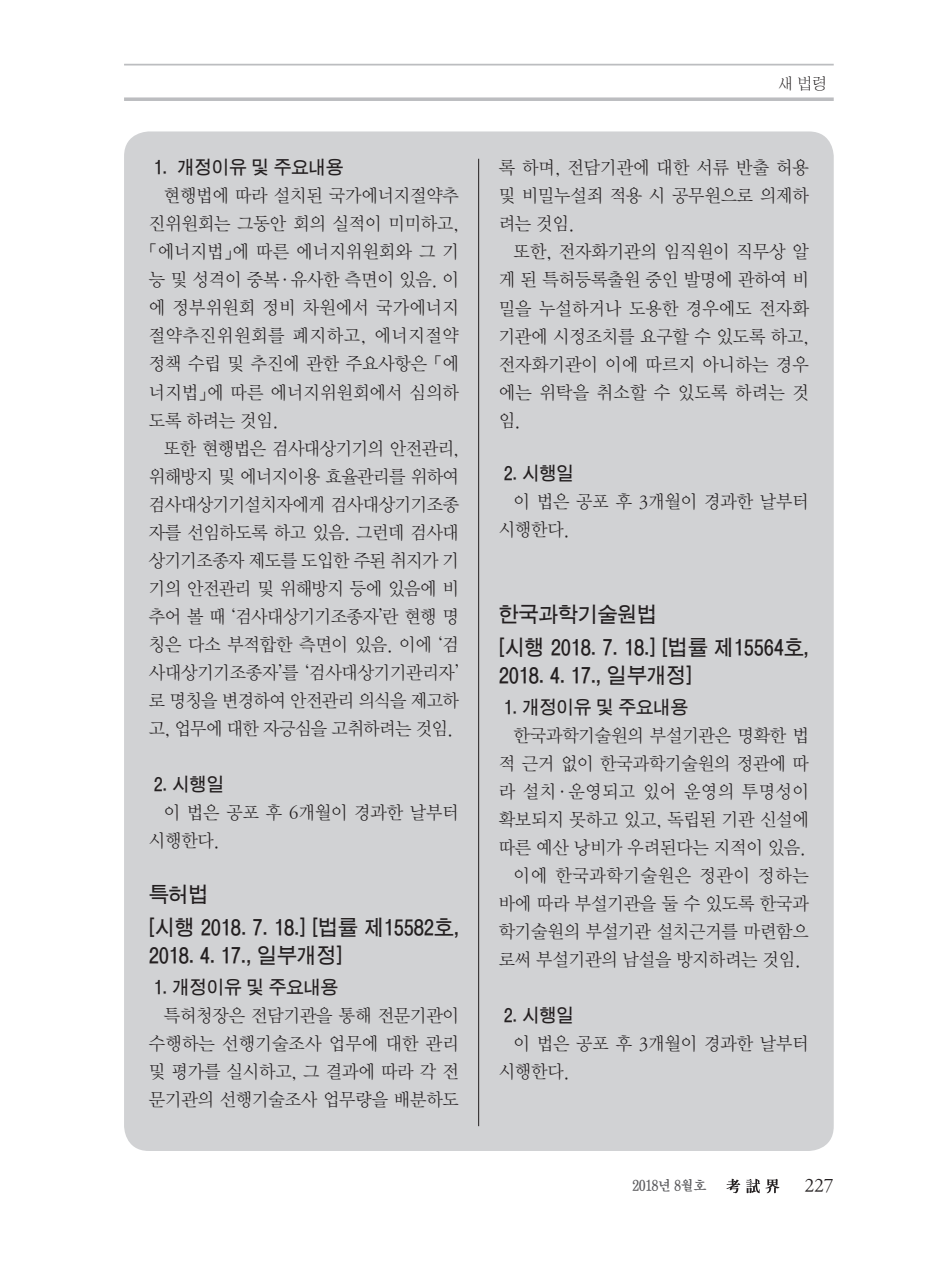
<style>
.page{position:relative;width:933px;height:1275px;background:#fff}
.page>*{position:absolute;margin:0;border:0;box-sizing:border-box;transform-origin:0 0}
.t1{font:21px/32.9px "D Xgo Std 40";letter-spacing:-.01em;color:#231f20;scale:.95 1}
.t2{font:19.25px "DX Nmu Std 30";color:#231f20;scale:.95 1}
.t3{font:18.38px/28px "DX Nmu Std 20";letter-spacing:-.01em;color:#231f20;text-align:justify;scale:.95 1}
.t4{font:18.38px "D Xgo Std 40";letter-spacing:-.01em;color:#231f20;scale:.95 1}
.t5{font:18.38px "DX Nmu Std 20";letter-spacing:.025em;color:#231f20;scale:.95 1}
.t6{font:18.38px "DX Nmu Std 20";letter-spacing:.035em;color:#231f20;scale:.95 1}
.t7{font:15.75px "DX Shnm Std";color:#231f20;scale:.95 1}
.t8{font:14px "D Xmu Std 40";letter-spacing:-.05em;color:#5a5a5d;scale:.95 1}
</style>
<div class="page">
<svg style="left:124px;top:97px;width:709px;height:4px;background:#c4c4c7"></svg>
<hr style="left:124px;top:64px;width:709px;height:2px;background:#bcbdc0">
<svg style="left:726px;top:1179px;width:14px;height:14px"></svg>
<svg style="left:746px;top:1179px;width:33px;height:14px"></svg>
<div style="left:124px;top:131px;width:709px;height:1020px;background:#d1d2d4;border-radius:25px"></div>
<hr style="left:478px;top:159px;width:1px;height:967px;background:#231f20">
<p class="t4" style="left:154px;top:158px;width:201px">1. 개정이유 및 주요내용</p>
<p class="t3" style="left:149px;top:182px;width:328px;text-indent:15px">현행법에 따라 설치된 국가에너지절약추 진위원회는 그동안 회의 실적이 미미하고,「에너지법」에 따른 에너지위원회와 그 기 능 및 성격이 중복·유사한 측면이 있음. 이 에 정부위원회 정비 차원에서 국가에너지 절약추진위원회를 폐지하고, 에너지절약 정책 수립 및 추진에 관한 주요사항은 「에 너지법」에 따른 에너지위원회에서 심의하 도록 하려는 것임.</p>
<p class="t3" style="left:149px;top:435px;width:328px;text-indent:15px">또한 현행법은 검사대상기기의 안전관리, 위해방지 및 에너지이용 효율관리를 위하여 검사대상기기설치자에게 검사대상기기조종 자를 선임하도록 하고 있음. 그런데 검사대 상기기조종자 제도를 도입한 주된 취지가 기 기의 안전관리 및 위해방지 등에 있음에 비 추어 볼 때 ‘검사대상기기조종자’란 현행 명 칭은 다소 부적합한 측면이 있음. 이에 ‘검 사대상기기조종자’를 ‘검사대상기기관리자’ 로 명칭을 변경하여 안전관리 의식을 제고하 고, 업무에 대한 자긍심을 고취하려는 것임.</p>
<p class="t4" style="left:154px;top:775px;width:76px">2. 시행일</p>
<p class="t3" style="left:149px;top:799px;width:328px;text-indent:15px">이 법은 공포 후 6개월이 경과한 날부터 시행한다.</p>
<p class="t1" style="left:149px;top:879px;width:328px">특허법<br>[시행 2018. 7. 18.] [법률 제15582호,</p>
<p class="t1" style="left:149px;top:940px;width:205px">2018. 4. 17., 일부개정]</p>
<p class="t4" style="left:154px;top:978px;width:195px">1. 개정이유 및 주요내용</p>
<p class="t3" style="left:149px;top:1002px;width:328px;text-indent:15px">특허청장은 전담기관을 통해 전문기관이 수행하는 선행기술조사 업무에 대한 관리 및 평가를 실시하고, 그 결과에 따라 각 전 문기관의 선행기술조사 업무량을 배분하도</p>
<p class="t7" style="left:778px;top:76px;width:53px">새 법령</p>
<p class="t3" style="left:499px;top:154px;width:328px">록 하며, 전담기관에 대한 서류 반출 허용 및 비밀누설죄 적용 시 공무원으로 의제하 려는 것임.</p>
<p class="t3" style="left:499px;top:239px;width:328px;text-indent:15px">또한, 전자화기관의 임직원이 직무상 알 게 된 특허등록출원 중인 발명에 관하여 비 밀을 누설하거나 도용한 경우에도 전자화 기관에 시정조치를 요구할 수 있도록 하고, 전자화기관이 이에 따르지 아니하는 경우 에는 위탁을 취소할 수 있도록 하려는 것 임.</p>
<p class="t4" style="left:503px;top:464px;width:76px">2. 시행일</p>
<p class="t3" style="left:499px;top:488px;width:328px;text-indent:15px">이 법은 공포 후 3개월이 경과한 날부터 시행한다.</p>
<p class="t1" style="left:499px;top:599px;width:328px">한국과학기술원법<br>[시행 2018. 7. 18.] [법률 제15564호,</p>
<p class="t1" style="left:499px;top:660px;width:205px">2018. 4. 17., 일부개정]</p>
<p class="t4" style="left:504px;top:698px;width:195px">1. 개정이유 및 주요내용</p>
<p class="t3" style="left:513px;top:722px;width:312px">한국과학기술원의 부설기관은 명확한 법</p>
<p class="t3" style="left:499px;top:750px;width:328px">적 근거 없이 한국과학기술원의 정관에 따</p>
<p class="t5" style="left:499px;top:782px;width:328px">라 설치·운영되고 있어 운영의 투명성이</p>
<p class="t3" style="left:499px;top:806px;width:328px">확보되지 못하고 있고, 독립된 기관 신설에</p>
<p class="t3" style="left:499px;top:834px;width:324px">따른 예산 낭비가 우려된다는 지적이 있음.</p>
<p class="t6" style="left:513px;top:866px;width:312px">이에 한국과학기술원은 정관이 정하는</p>
<p class="t3" style="left:499px;top:890px;width:328px">바에 따라 부설기관을 둘 수 있도록 한국과</p>
<p class="t3" style="left:499px;top:918px;width:328px">학기술원의 부설기관 설치근거를 마련함으</p>
<p class="t3" style="left:499px;top:946px;width:319px">로써 부설기관의 남설을 방지하려는 것임.</p>
<p class="t4" style="left:503px;top:1006px;width:76px">2. 시행일</p>
<p class="t3" style="left:499px;top:1030px;width:328px;text-indent:15px">이 법은 공포 후 3개월이 경과한 날부터 시행한다.</p>
<p class="t8" style="left:632px;top:1179px;width:80px">2018년 8월호</p>
<p class="t2" style="left:804px;top:1176px;width:32px">227</p>
</div>
